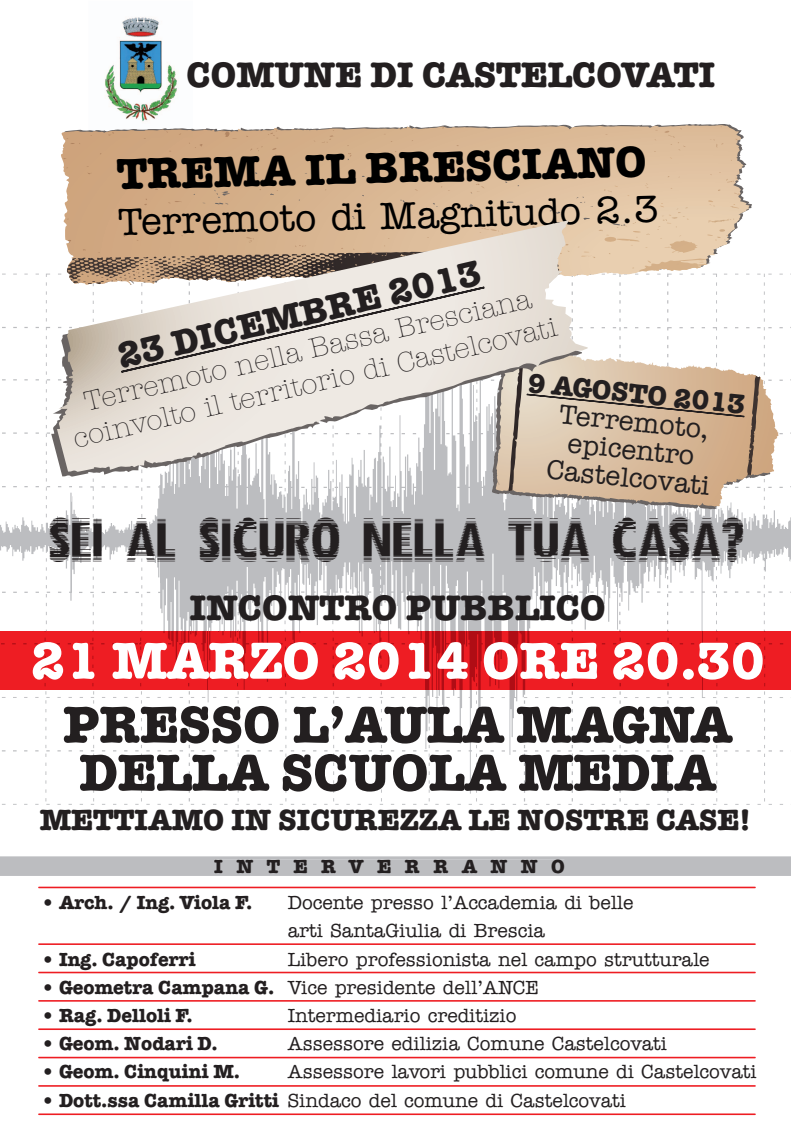
<style>
.page{position:relative;width:791px;height:1131px;background:#fff}
.page>*{position:absolute;margin:0;border:0;box-sizing:border-box;transform-origin:0 0}
.t1{font:700 52px/48px "American Typewriter";color:#231f20;text-align:center}
.t2{font:700 52px "American Typewriter";color:#fff}
.t3{font:700 43.64px "American Typewriter";color:#000}
.t4{font:43.08px "Nervous";color:#231f20}
.t5{font:500 38.04px "American Typewriter";color:#000}
.t6{font:700 35.8px "American Typewriter";color:#231f20}
.t7{font:700 29.6px "American Typewriter";color:#231f20}
.t8{font:300 28px/33.6px "American Typewriter";color:#231f20;text-align:center}
.t9{font:500 27.32px/28px "American Typewriter";color:#231f20;text-align:center}
.t10{font:700 27.32px "American Typewriter";color:#231f20}
.t11{font:500 19.2px/28.2px "American Typewriter";color:#231f20}
.t12{font:700 19.2px "American Typewriter";color:#231f20}
.t13{font:700 19.2px "American Typewriter";letter-spacing:.7em;color:#231f20}
.s1{font-weight:500}
.s2{font-weight:700}
</style>
<div class="page">
<img style="left:0;top:273px;width:73px;height:358px">
<img style="left:159px;top:479px;width:71px;height:152px">
<img style="left:245px;top:273px;width:544px;height:358px">
<img style="left:789px;top:273px;width:2px;height:320px">
<img style="left:73px;top:479px;width:86px;height:152px">
<img style="left:230px;top:479px;width:15px;height:152px">
<img style="left:2px;top:690px;width:470px;height:115px">
<img style="left:476px;top:690px;width:307px;height:115px">
<img style="left:0;top:631px;width:791px;height:59px">
<svg style="left:61px;top:125px;width:688px;height:160px"></svg>
<svg style="left:68px;top:153px;width:672px;height:124px;background:#dcbb9a"></svg>
<svg style="left:491px;top:479px;width:284px;height:30px"></svg>
<svg style="left:495px;top:349px;width:283px;height:157px"></svg>
<svg style="left:498px;top:352px;width:262px;height:139px;background:#d8bea3"></svg>
<svg style="left:588px;top:394px;width:156px;height:23px;background:#c9ae92"></svg>
<svg style="left:51px;top:273px;width:531px;height:206px"></svg>
<svg style="left:57px;top:220px;width:531px;height:254px"></svg>
<svg style="left:121px;top:287px;width:363px;height:86px;background:#e6e0da"></svg>
<img style="left:88px;top:17px;width:105px;height:120px">
<img style="left:88px;top:128px;width:105px;height:5px">
<img style="left:90px;top:131px;width:92px;height:5px">
<svg style="left:0;top:856px;width:791px;height:20px;background:#bebfc2"></svg>
<div style="left:214px;top:860px;width:350px;height:14px;background:#bcbdc0"></div>
<hr style="left:38px;top:943px;width:718px;height:2px;background:#ee1d23">
<hr style="left:38px;top:887px;width:718px;height:1px;background:#ee1d23">
<hr style="left:38px;top:972px;width:718px;height:1px;background:#ee1d23">
<hr style="left:38px;top:1000px;width:718px;height:1px;background:#ee1d23">
<hr style="left:38px;top:1028px;width:718px;height:2px;background:#ee1d23">
<hr style="left:38px;top:1057px;width:718px;height:1px;background:#ee1d23">
<hr style="left:38px;top:1085px;width:718px;height:2px;background:#ee1d23">
<hr style="left:38px;top:1113px;width:718px;height:2px;background:#ee1d23">
<h3 class="t6" style="left:186px;top:62px;width:530px">COMUNE DI CASTELCOVATI</h3>
<h2 class="t3" style="left:117px;top:157px;width:531px;rotate:-1deg">TREMA IL BRESCIANO</h2>
<h3 class="t5" style="left:118px;top:207px;width:542px;rotate:-1deg">Terremoto di Magnitudo 2.3</h3>
<h3 class="t6" style="left:115px;top:344px;width:374px;rotate:-13deg">23 DICEMBRE 2013</h3>
<h3 class="t8" style="left:63px;top:391px;width:497px;rotate:-13deg">Terremoto nella Bassa Bresciana coinvolto il territorio di Castelcovati</h3>
<h3 class="t10" style="left:529px;top:373px;width:220px;rotate:6deg">9 AGOSTO 2013</h3>
<h3 class="t9" style="left:554px;top:401px;width:166px;rotate:6deg">Terremoto, epicentro<br>Castelcovati</h3>
<h3 class="t4" style="left:49px;top:518px;width:698px">SEI AL SICURO NELLA TUA CASA?</h3>
<h3 class="t6" style="left:190px;top:595px;width:418px">INCONTRO PUBBLICO</h3>
<h1 class="t2" style="left:31px;top:643px;width:736px">21 MARZO 2014 ORE 20.30</h1>
<h1 class="t1" style="left:63px;top:705px;width:670px">PRESSO L’AULA MAGNA<br>DELLA SCUOLA MEDIA</h1>
<h3 class="t7" style="left:40px;top:810px;width:712px">METTIAMO IN SICUREZZA LE NOSTRE CASE!</h3>
<p class="t13" style="left:214px;top:860px;width:352px">INTERVERRANNO</p>
<p class="t12" style="left:42px;top:896px;width:212px"><span class="s1">•</span> Arch. / Ing. Viola F.</p>
<p class="t11" style="left:288px;top:890px;width:347px">Docente presso l’Accademia di belle arti SantaGiulia di Brescia</p>
<p class="t12" style="left:42px;top:952px;width:155px"><span class="s1">•</span> Ing. Capoferri</p>
<p class="t11" style="left:288px;top:946px;width:423px">Libero professionista nel campo strutturale</p>
<p class="t11" style="left:42px;top:975px;width:498px">• <span class="s2">Geometra Campana G.</span> Vice presidente dell’ANCE</p>
<p class="t12" style="left:42px;top:1009px;width:152px"><span class="s1">•</span> Rag. Delloli F.</p>
<p class="t11" style="left:288px;top:1003px;width:230px">Intermediario creditizio</p>
<p class="t12" style="left:42px;top:1037px;width:177px"><span class="s1">•</span> Geom. Nodari D.</p>
<p class="t11" style="left:288px;top:1031px;width:381px">Assessore edilizia Comune Castelcovati</p>
<p class="t12" style="left:42px;top:1065px;width:199px"><span class="s1">•</span> Geom. Cinquini M.</p>
<p class="t11" style="left:288px;top:1059px;width:470px">Assessore lavori pubblici comune di Castelcovati</p>
<p class="t11" style="left:42px;top:1087px;width:585px">• <span class="s2">Dott.ssa Camilla Gritti</span> Sindaco del comune di Castelcovati</p>
</div>
